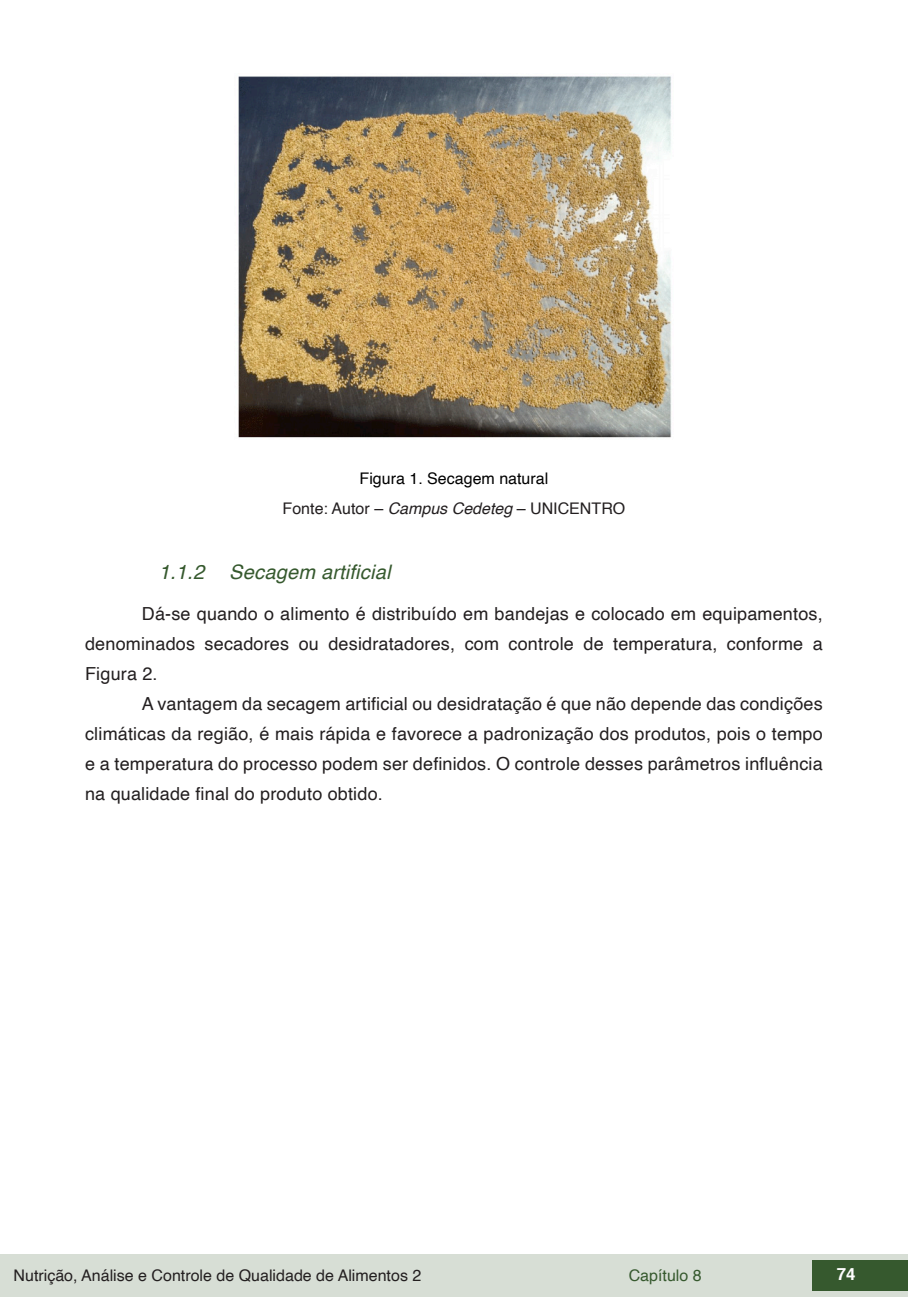
<style>
.page{position:relative;width:908px;height:1304px;background:#fff}
.page>*{position:absolute;margin:0;border:0;box-sizing:border-box;transform-origin:0 0}
.t1{font:italic 20px "Helvetica";letter-spacing:.01em;color:#36592e}
.txt{font:18px/30px "Helvetica";letter-spacing:.01em;color:#231f20;text-align:justify}
.t2{font:700 16.8px "Helvetica";color:#fff}
.fonte_tab_gra_imag{font:16px "Helvetica";color:#231f20}
.info_tab_graf_imag{font:16px "Helvetica";color:#000}
.t3{font:16px "Helvetica";color:#36592e}
.s1{font-style:italic}
</style>
<div class="page">
<div style="left:0;top:1254px;width:906px;height:43px;background:#d7ded5"></div>
<div style="left:812px;top:1261px;width:95px;height:30px;background:#36592e"></div>
<img style="left:238px;top:76px;width:434px;height:362px">
<p class="info_tab_graf_imag" style="left:359px;top:466px;width:190px">Figura 1. Secagem natural</p>
<p class="fonte_tab_gra_imag" style="left:282px;top:496px;width:344px">Fonte: Autor – <span class="s1">Campus Cedeteg</span> – UNICENTRO</p>
<p class="t1" style="left:159px;top:556px;width:47px">1.1.2</p>
<p class="t1" style="left:229px;top:556px;width:163px">Secagem artificial</p>
<p class="txt" style="left:85px;top:599px;width:738px;text-indent:57px">Dá-se quando o alimento é distribuído em bandejas e colocado em equipamentos, denominados secadores ou desidratadores, com controle de temperatura, conforme a Figura 2.</p>
<p class="txt" style="left:85px;top:689px;width:738px;text-indent:57px">A vantagem da secagem artificial ou desidratação é que não depende das condições climáticas da região, é mais rápida e favorece a padronização dos produtos, pois o tempo e a temperatura do processo podem ser definidos. O controle desses parâmetros influência na qualidade final do produto obtido.</p>
<p class="fonte_tab_gra_imag" style="left:14px;top:1263px;width:409px">Nutrição, Análise e Controle de Qualidade de Alimentos 2</p>
<p class="t3" style="left:628px;top:1263px;width:74px">Capítulo 8</p>
<p class="t2" style="left:836px;top:1261px;width:20px">74</p>
</div>
